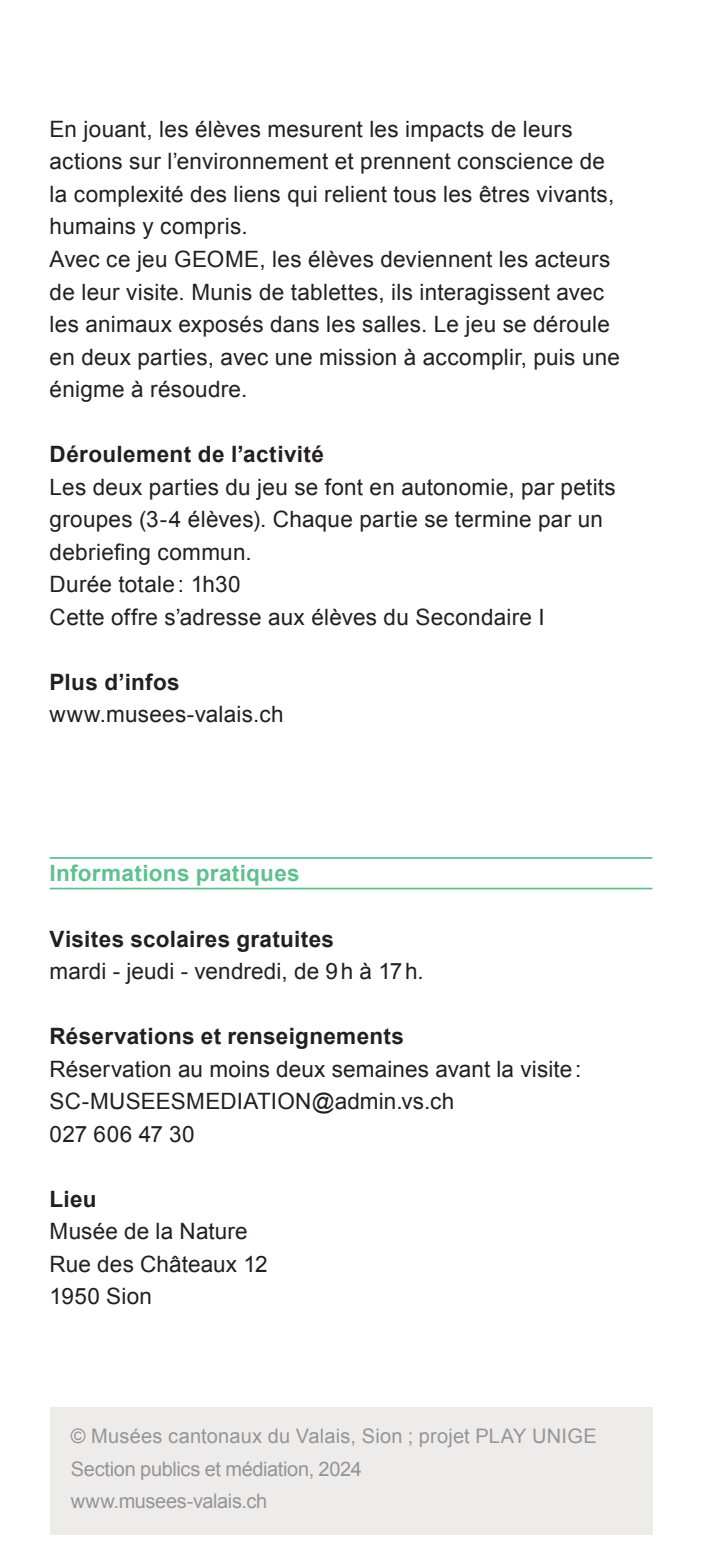
<style>
.page{position:relative;width:702px;height:1560px;background:#fff}
.page>*{position:absolute;margin:0;border:0;box-sizing:border-box;transform-origin:0 0}
.Texte_courant_ok{font:22.5px/32.5px "Arial";letter-spacing:.01em;color:#231f20}
.Texte_courant_ok-2{font:700 22.5px "Arial";letter-spacing:.015em;color:#231f20}
.Bold{font:22.5px/32.5px "Arial";letter-spacing:.005em;color:#231f20}
.Info_pratique_vert{font:700 22.5px "Arial";letter-spacing:.015em;color:#60c08f}
.t1{font:20px/32.5px "Arial";letter-spacing:-.01em;color:#939598}
.s1{font-weight:700}
</style>
<div class="page">
<hr style="left:50px;top:887px;width:602px;height:2px;background:#60c08f">
<hr style="left:50px;top:857px;width:602px;height:1px;background:#60c08f">
<div style="left:50px;top:1407px;width:602px;height:127px;background:#eeecea"></div>
<p class="Texte_courant_ok" style="left:50px;top:113px;width:566px">En jouant, les élèves mesurent les impacts de leurs actions sur l’environnement et prennent conscience de la complexité des liens qui relient tous les êtres vivants, humains y compris.</p>
<p class="Texte_courant_ok" style="left:50px;top:243px;width:572px">Avec ce jeu GEOME, les élèves deviennent les acteurs de leur visite. Munis de tablettes, ils interagissent avec les animaux exposés dans les salles. Le jeu se déroule en deux parties, avec une mission à accomplir, puis une énigme à résoudre.</p>
<p class="Texte_courant_ok-2" style="left:50px;top:439px;width:276px">Déroulement de l’activité</p>
<p class="Texte_courant_ok" style="left:50px;top:470px;width:567px">Les deux parties du jeu se font en autonomie, par petits groupes (3-4 élèves). Chaque partie se termine par un debriefing commun.<br>Durée totale: 1h30<br>Cette offre s’adresse aux élèves du Secondaire I</p>
<p class="Texte_courant_ok" style="left:50px;top:665px;width:236px"><span class="s1">Plus d’infos </span>www.musees-valais.ch</p>
<p class="Info_pratique_vert" style="left:50px;top:858px;width:252px">Informations pratiques</p>
<p class="Bold" style="left:50px;top:922px;width:375px"><span class="s1">Visites scolaires gratuites<br></span>mardi - jeudi - vendredi, de 9h à 17h.</p>
<p class="Texte_courant_ok-2" style="left:50px;top:1021px;width:356px">Réservations et renseignements</p>
<p class="Texte_courant_ok" style="left:50px;top:1052px;width:533px">Réservation au moins deux semaines avant la visite:</p>
<p class="Texte_courant_ok" style="left:50px;top:1085px;width:406px">SC-MUSEESMEDIATION@admin.vs.ch</p>
<p class="Texte_courant_ok" style="left:50px;top:1117px;width:147px">027 606 47 30</p>
<p class="Texte_courant_ok-2" style="left:50px;top:1183px;width:48px">Lieu</p>
<p class="Texte_courant_ok" style="left:50px;top:1215px;width:199px">Musée de la Nature</p>
<p class="Texte_courant_ok" style="left:50px;top:1247px;width:219px">Rue des Châteaux 12</p>
<p class="Texte_courant_ok" style="left:50px;top:1280px;width:104px">1950 Sion</p>
<p class="t1" style="left:71px;top:1419px;width:527px">© Musées cantonaux du Valais, Sion ; projet PLAY UNIGE<br>Section publics et médiation, 2024</p>
<p class="t1" style="left:71px;top:1484px;width:198px">www.musees-valais.ch</p>
</div>
